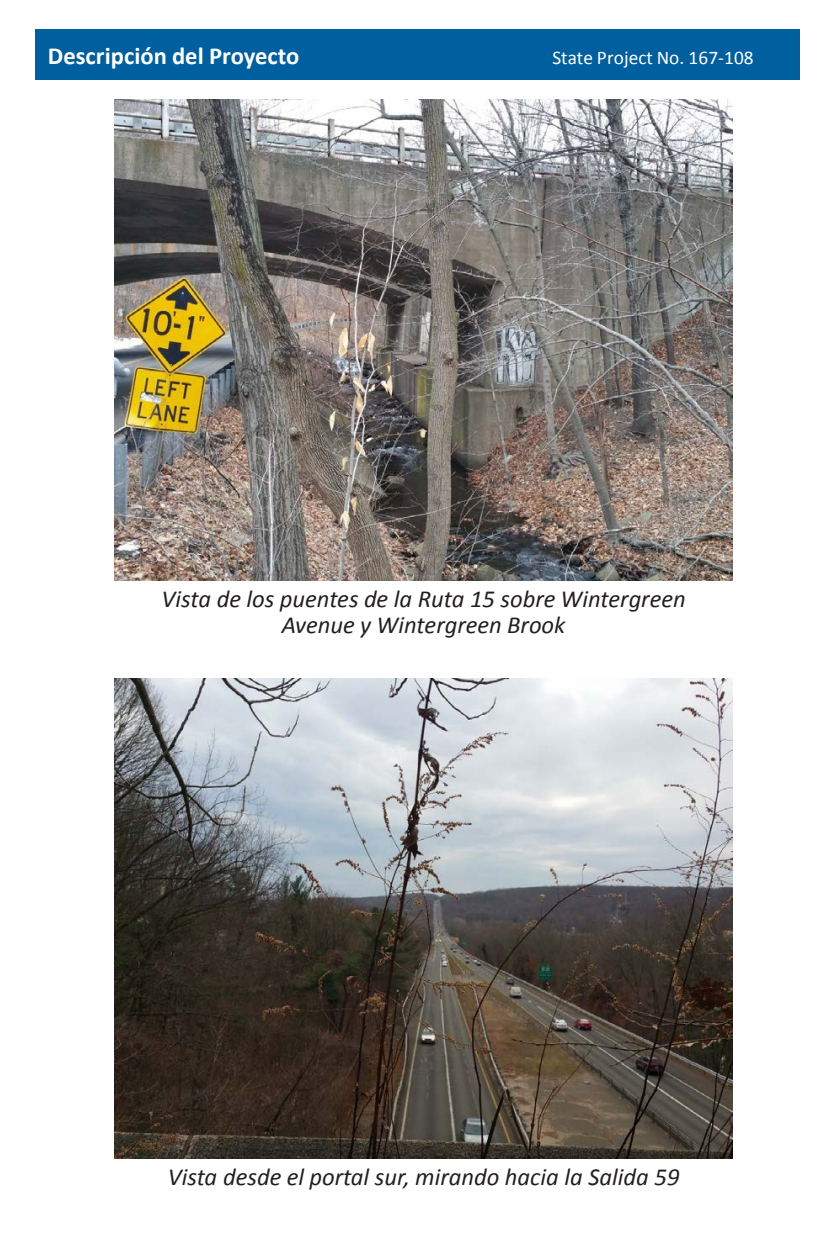
<style>
.page{position:relative;width:840px;height:1260px;background:#fff}
.page>*{position:absolute;margin:0;border:0;box-sizing:border-box;transform-origin:0 0}
.t1{font:italic 24.5px/26.4px "Calibri";color:#231f20;text-align:center}
.t2{font:700 24.5px "Calibri";color:#fff}
.t3{font:19.25px "Calibri";color:#fff}
</style>
<div class="page">
<div style="left:35px;top:29px;width:764px;height:50px;background:#005f9f"></div>
<img style="left:115px;top:100px;width:617px;height:480px">
<img style="left:115px;top:678px;width:617px;height:481px">
<p class="t2" style="left:48px;top:40px;width:253px">Descripción del Proyecto</p>
<p class="t3" style="left:552px;top:45px;width:203px">State Project No. 167-108</p>
<p class="t1" style="left:161px;top:584px;width:525px">Vista de los puentes de la Ruta 15 sobre Wintergreen<br>Avenue y Wintergreen Brook</p>
<p class="t1" style="left:168px;top:1163px;width:513px">Vista desde el portal sur, mirando hacia la Salida 59</p>
</div>
